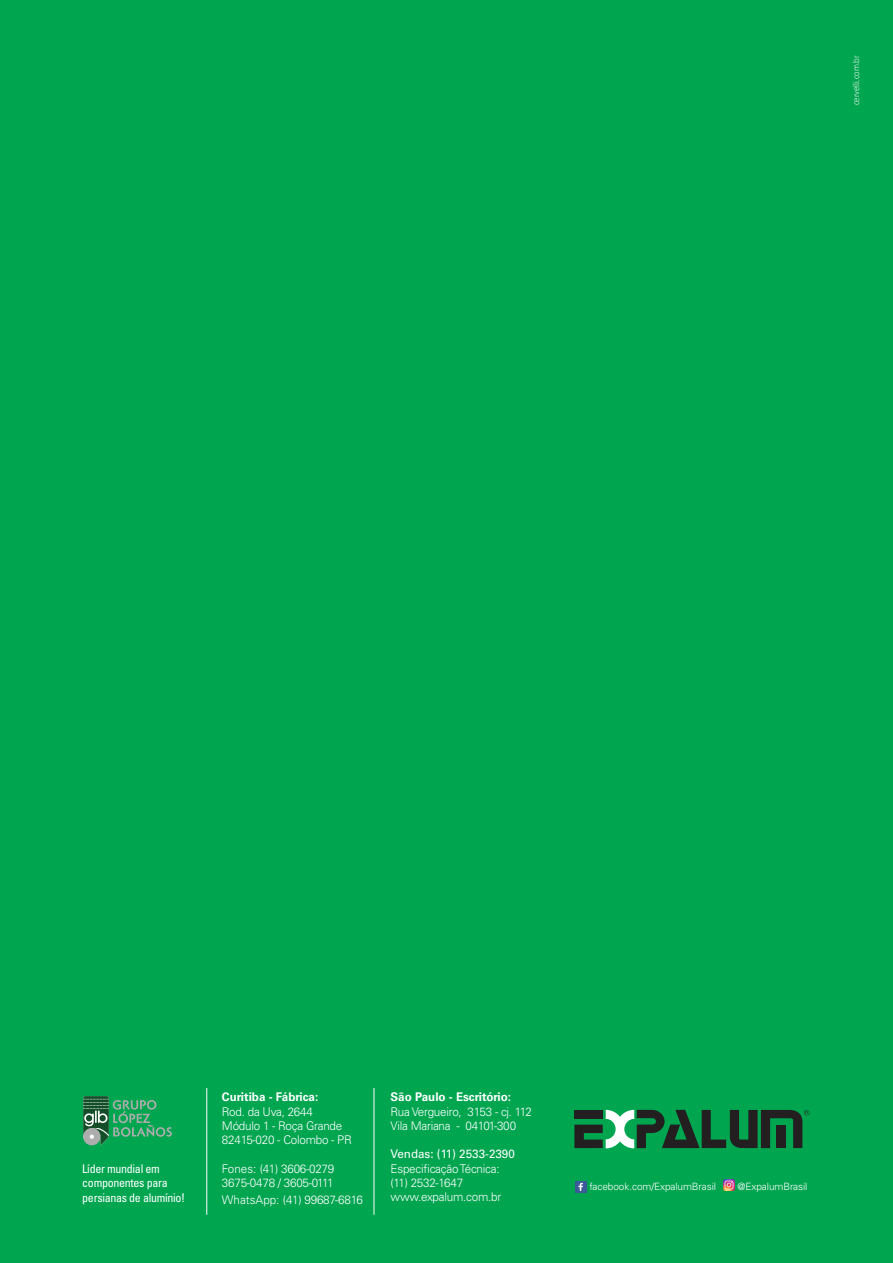
<style>
.page{position:relative;width:893px;height:1263px;background:#00a54f}
.page>*{position:absolute;margin:0;border:0;box-sizing:border-box;transform-origin:0 0}
.t1{font:300 12px "Univers LT Std";letter-spacing:-.02em;color:#fff}
.t2{font:condensed 12px "Univers LT Std";letter-spacing:-.025em;color:#fff}
.t3{font:700 12px "Univers LT Std";color:#fff}
.t4{font:12px "Univers LT Std";color:#fff}
.t5{font:300 10.05px "Univers LT Std";letter-spacing:-.01em;color:#fff}
.t6{font:9px "Argumentum Regular 10";color:#fff}
</style>
<div class="page">
<div style="left:575px;top:1181px;width:11px;height:11px;background:#3a5a99"></div>
<svg style="left:578px;top:1183px;width:5px;height:8px"></svg>
<svg style="left:724px;top:1179px;width:11px;height:11px"></svg>
<hr style="left:374px;top:1088px;width:1px;height:127px;background:#fff">
<hr style="left:207px;top:1088px;width:1px;height:127px;background:#fff">
<svg style="left:83px;top:1096px;width:89px;height:50px"></svg>
<svg style="left:574px;top:1110px;width:235px;height:38px"></svg>
<p class="t6" style="left:851px;top:105px;width:52px;rotate:-90deg">cervelli.com.br</p>
<p class="t2" style="left:82px;top:1161px;width:79px">Líder mundial em</p>
<p class="t2" style="left:82px;top:1175px;width:87px">componentes para</p>
<p class="t2" style="left:82px;top:1189px;width:104px">persianas de alumínio!</p>
<p class="t3" style="left:222px;top:1090px;width:98px">Curitiba - Fábrica:</p>
<p class="t1" style="left:222px;top:1104px;width:92px">Rod. da Uva, 2644</p>
<p class="t1" style="left:222px;top:1118px;width:122px">Módulo 1 - Roça Grande</p>
<p class="t1" style="left:222px;top:1132px;width:131px">82415-020 - Colombo - PR</p>
<p class="t1" style="left:222px;top:1161px;width:114px">Fones: (41) 3606-0279</p>
<p class="t1" style="left:222px;top:1175px;width:113px">3675-0478 / 3605-0111</p>
<p class="t1" style="left:222px;top:1193px;width:142px">WhatsApp: (41) 99687-6816</p>
<p class="t3" style="left:391px;top:1090px;width:122px">São Paulo - Escritório:</p>
<p class="t1" style="left:391px;top:1104px;width:143px">Rua Vergueiro, 3153 - cj. 112</p>
<p class="t1" style="left:391px;top:1118px;width:127px">Vila Mariana - 04101-300</p>
<p class="t4" style="left:391px;top:1147px;width:126px">Vendas: (11) 2533-2390</p>
<p class="t1" style="left:391px;top:1161px;width:111px">Especificação Técnica:</p>
<p class="t1" style="left:391px;top:1175px;width:74px">(11) 2532-1647</p>
<p class="t1" style="left:391px;top:1189px;width:112px">www.expalum.com.br</p>
<p class="t5" style="left:590px;top:1180px;width:128px">facebook.com/ExpalumBrasil</p>
<p class="t5" style="left:737px;top:1180px;width:71px">@ExpalumBrasil</p>
</div>
